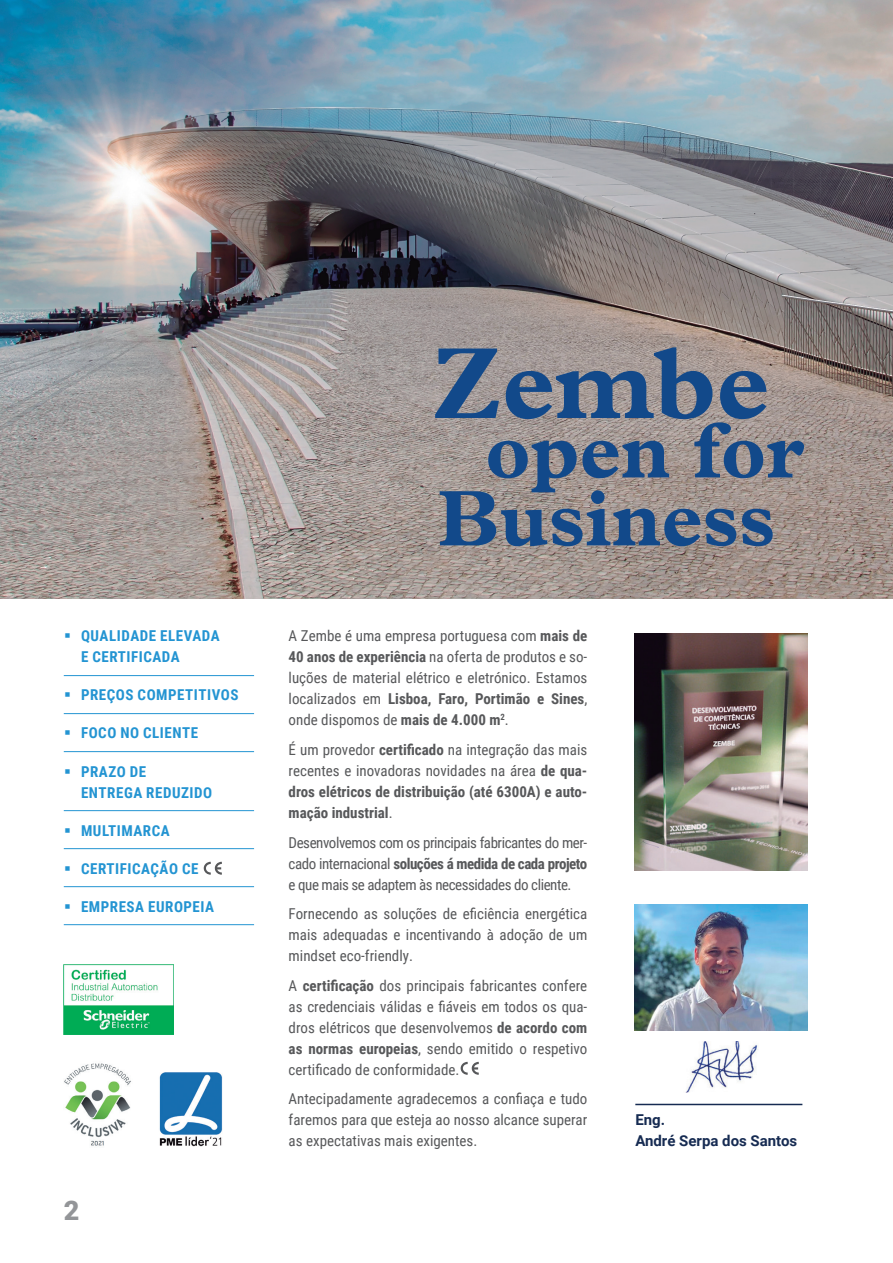
<style>
.page{position:relative;width:893px;height:1263px;background:#fff}
.page>*{position:absolute;margin:0;border:0;box-sizing:border-box;transform-origin:0 0}
.t1{font:700 101.85px "Plantin MT Pro";color:#12498a}
.t2{font:700 79.35px "Plantin MT Pro";color:#12498a}
.t3{font:900 27px "Roboto";color:#939598}
.TEXTO{font:15px/21px "Roboto Condensed";color:#57585a;text-align:justify}
.TEXTO-2{font:700 15px/21px "Roboto Condensed";color:#57585a;text-align:justify}
.t4{font:700 15px/21px "Roboto Condensed";letter-spacing:.035em;color:#2394d2}
.t5{font:700 15px "Roboto";color:#162b52}
.s1{font-weight:700}
.s2{font-weight:400}
</style>
<div class="page">
<svg style="left:460px;top:1062px;width:19px;height:13px"></svg>
<hr style="left:64px;top:675px;width:190px;height:1px;background:#2394d2">
<hr style="left:64px;top:713px;width:190px;height:1px;background:#2394d2">
<hr style="left:64px;top:751px;width:190px;height:1px;background:#2394d2">
<hr style="left:64px;top:810px;width:190px;height:1px;background:#2394d2">
<hr style="left:64px;top:848px;width:190px;height:1px;background:#2394d2">
<hr style="left:64px;top:886px;width:190px;height:1px;background:#2394d2">
<hr style="left:64px;top:924px;width:190px;height:1px;background:#2394d2">
<svg style="left:203px;top:862px;width:19px;height:13px"></svg>
<img style="left:635px;top:905px;width:173px;height:126px">
<hr style="left:635px;top:1104px;width:167px;height:1px;background:#162b52">
<img style="left:685px;top:1042px;width:73px;height:51px">
<img style="left:635px;top:633px;width:173px;height:238px">
<img style="left:64px;top:964px;width:110px;height:70px">
<img style="left:64px;top:1063px;width:67px;height:83px">
<img style="left:159px;top:1072px;width:64px;height:74px">
<img style="left:0;top:0;width:893px;height:598px">
<p class="t4" style="left:81px;top:625px;width:140px">QUALIDADE ELEVADA<br>E CERTIFICADA</p>
<p class="t4" style="left:81px;top:684px;width:159px">PREÇOS COMPETITIVOS</p>
<p class="t4" style="left:81px;top:722px;width:119px">FOCO NO CLIENTE</p>
<p class="t4" style="left:81px;top:760px;width:133px">PRAZO DE<br>ENTREGA REDUZIDO</p>
<p class="t4" style="left:81px;top:819px;width:90px">MULTIMARCA</p>
<p class="t4" style="left:81px;top:857px;width:119px">CERTIFICAÇÃO CE</p>
<p class="t4" style="left:81px;top:895px;width:135px">EMPRESA EUROPEIA</p>
<h3 class="t3" style="left:64px;top:1192px;width:17px">2</h3>
<p class="t1" style="left:432px;top:323px;width:339px">Zembe</p>
<p class="t2" style="left:485px;top:403px;width:321px">open for</p>
<p class="t2" style="left:437px;top:471px;width:340px">Business</p>
<p class="TEXTO" style="left:289px;top:625px;width:300px">A Zembe é uma empresa portuguesa com <span class="s1">mais de 40 anos de experiência</span> na oferta de produtos e so&shy;luções de material elétrico e eletrónico. Estamos localizados em <span class="s1">Lisboa, Faro, Portimão e Sines</span>, onde dispomos de <span class="s1">mais de 4.000 m</span><sup>2</sup>.</p>
<p class="TEXTO-2" style="left:289px;top:739px;width:300px"><span class="s2">É um provedor</span> certificado <span class="s2">na integração das mais recentes e inovadoras novidades na área</span> de qua&shy;dros elétricos de distribuição (até 6300A) e auto&shy;mação industrial<span class="s2">.</span></p>
<p class="TEXTO" style="left:289px;top:831px;width:300px">Desenvolvemos com os principais fabricantes do mer&shy;cado internacional <span class="s1">soluções á medida de cada projeto </span>e que mais se adaptem às necessidades do cliente.</p>
<p class="TEXTO" style="left:289px;top:903px;width:300px">Fornecendo as soluções de eficiência energética mais adequadas e incentivando à adoção de um mindset eco-friendly.</p>
<p class="TEXTO" style="left:289px;top:974px;width:300px">A <span class="s1">certificação</span> dos principais fabricantes confere as credenciais válidas e fiáveis em todos os qua&shy;dros elétricos que desenvolvemos <span class="s1">de acordo com as normas europeias</span>, sendo emitido o respetivo certificado de conformidade.</p>
<p class="TEXTO" style="left:289px;top:1088px;width:300px">Antecipadamente agradecemos a confiaça e tudo faremos para que esteja ao nosso alcance superar as expectativas mais exigentes.</p>
<p class="t5" style="left:635px;top:1109px;width:31px">Eng.</p>
<p class="t5" style="left:635px;top:1130px;width:164px">André Serpa dos Santos</p>
</div>
